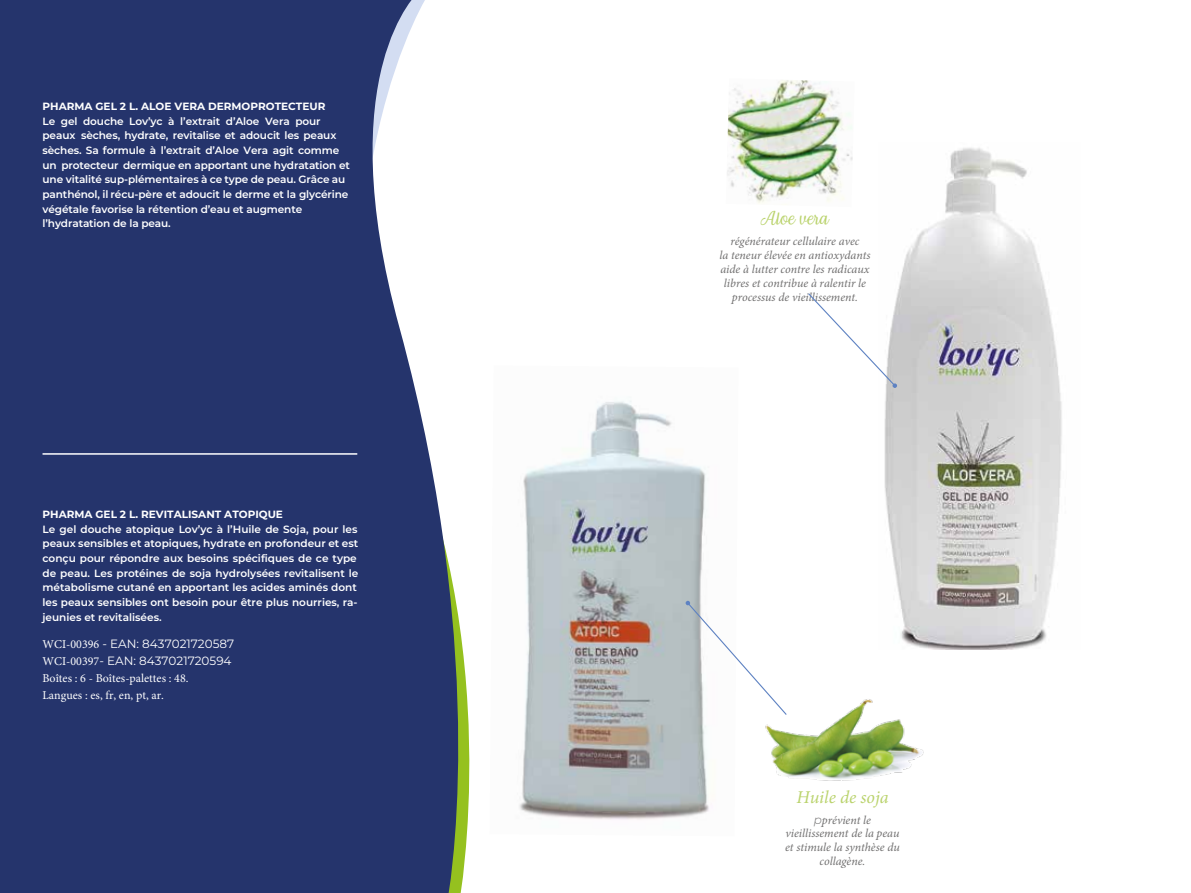
<style>
.page{position:relative;width:1191px;height:893px;background:#fff}
.page>*{position:absolute;margin:0;border:0;box-sizing:border-box;transform-origin:0 0}
.t1{font:italic 18px "Minion Pro";color:#bad36d}
.t2{font:italic 18px "Byby";color:#bad36d}
.t3{font:italic 12px/14px "Minion Pro";color:#706f6f;text-align:center}
.t4{font:12px/17.1px "Montserrat";color:#fff}
.t5{font:12px/17.1px "Minion Pro";color:#fff}
.t6{font:600 10.5px/14.7px "Montserrat";letter-spacing:-.01em;color:#fff}
.t7{font:700 10.5px "Montserrat";color:#fff}
.s1{font-family:"Minion Pro"}
.s2{font-family:"Montserrat";font-weight:300}
</style>
<div class="page">
<svg style="left:0;top:0;width:470px;height:893px;fill:#25346c"></svg>
<img style="left:519px;top:401px;width:190px;height:419px">
<img style="left:884px;top:148px;width:178px;height:501px">
<img style="left:727px;top:80px;width:126px;height:124px">
<svg style="left:808px;top:292px;width:89px;height:96px"></svg>
<img style="left:765px;top:699px;width:159px;height:82px">
<svg style="left:685px;top:601px;width:103px;height:115px"></svg>
<hr style="left:43px;top:453px;width:314px;height:2px;background:#fff">
<p class="t7" style="left:43px;top:99px;width:284px">PHARMA GEL 2 L. ALOE VERA DERMOPROTECTEUR</p>
<p class="t6" style="left:43px;top:113px;width:309px">Le gel douche Lov’yc à l’extrait d’Aloe Vera pour peaux sèches, hydrate, revitalise et adoucit les peaux sèches. Sa formule à l’extrait d’Aloe Vera agit comme un protecteur dermique en apportant une hydratation et une vitalité sup-plémentaires à ce type de peau. Grâce au panthénol, il récu-père et adoucit le derme et la glycérine végétale favorise la rétention d’eau et augmente l’hydratation de la peau.</p>
<p class="t7" style="left:43px;top:506px;width:242px">PHARMA GEL 2 L. REVITALISANT ATOPIQUE</p>
<p class="t6" style="left:43px;top:521px;width:317px">Le gel douche atopique Lov’yc à l’Huile de Soja, pour les peaux sensibles et atopiques, hydrate en profondeur et est conçu pour répondre aux besoins spécifiques de ce type de peau. Les protéines de soja hydrolysées revitalisent le métabolisme cutané en apportant les acides aminés dont les peaux sensibles ont besoin pour être plus nourries, ra&shy;jeunies et revitalisées.</p>
<p class="t4" style="left:43px;top:634px;width:193px"><span class="s1">WCI-00396</span> - EAN: 8437021720587<br><span class="s1">WCI-00397</span>- EAN: 8437021720594</p>
<p class="t5" style="left:43px;top:669px;width:148px">Boîtes : 6 - Boîtes-palettes : 48.<br>Langues : es, fr, en, pt, ar.</p>
<h1 class="t2" style="left:761px;top:208px;width:68px">Aloe vera</h1>
<p class="t3" style="left:719px;top:234px;width:152px">régénérateur cellulaire avec<br>la teneur élevée en antioxydants aide à lutter contre les radicaux libres et contribue à ralentir le processus de vieillissement.</p>
<h1 class="t1" style="left:796px;top:785px;width:94px">Huile de soja</h1>
<p class="t3" style="left:785px;top:813px;width:116px"><span class="s2">p</span>prévient le vieillissement de la peau et stimule la synthèse du collagène.</p>
</div>
